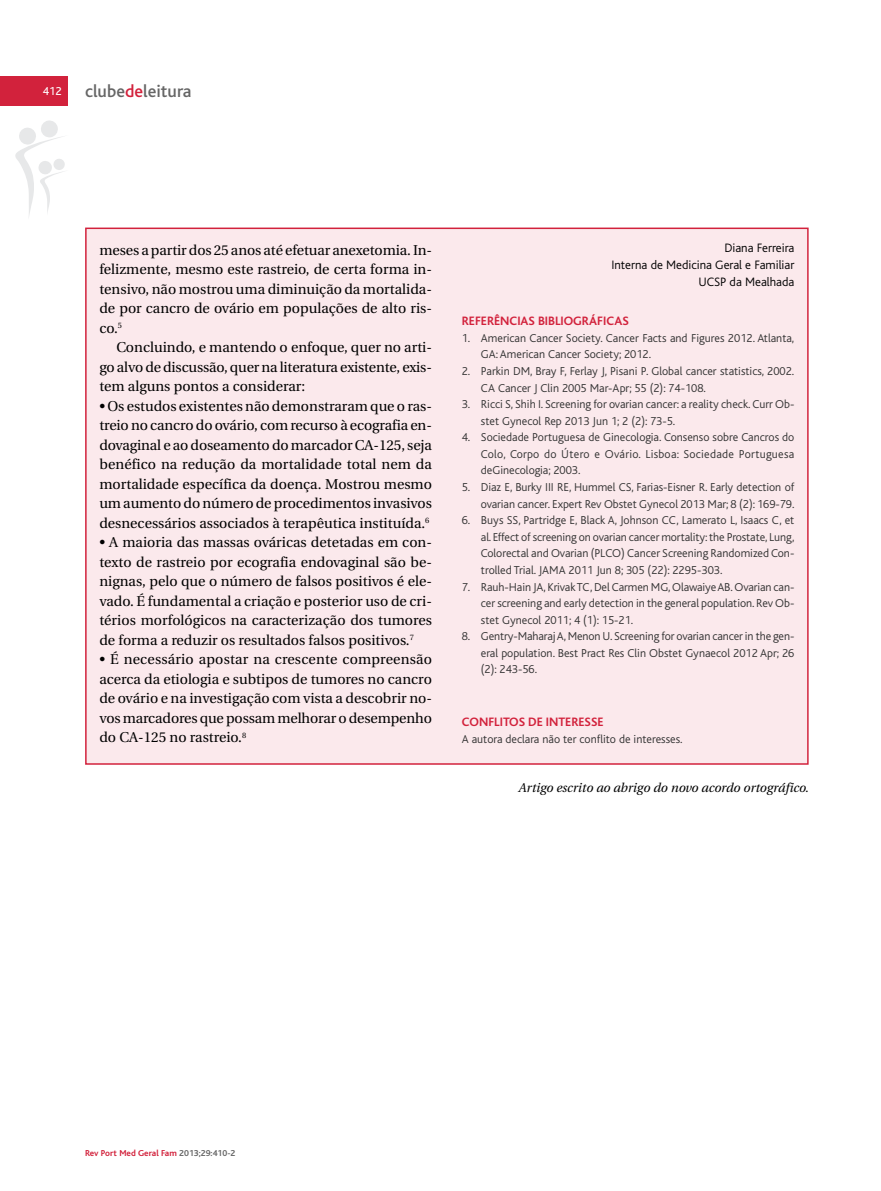
<style>
.page{position:relative;width:881px;height:1191px;background:#fff}
.page>*{position:absolute;margin:0;border:0;box-sizing:border-box;transform-origin:0 0}
.t1{font:500 18px "Bliss";color:#666}
.t2{font:14.25px/19.5px "Utopia";color:#000;text-align:justify}
.t3{font:300 12.75px/17.2px "Bliss";color:#000;text-align:right}
.t4{font:700 12.75px "Bliss";color:#d2223c}
.t5{font:italic 12.75px "Utopia";color:#000}
.t6{font:300 12px/16.5px "Bliss";color:#333;text-align:justify}
.t7{font:12px "Bliss";color:#fff}
.t8{font:700 9px "Bliss";color:#d2223c}
.s1{color:#d2223c}
.s2{color:#666}
</style>
<div class="page">
<svg style="left:15px;top:120px;width:50px;height:95px"></svg>
<div style="left:0;top:77px;width:68px;height:29px;background:#d2223c"></div>
<div style="left:87px;top:229px;width:719px;height:534px;background:#fbe9ec"></div>
<p class="t7" style="left:43px;top:87px;width:20px">412</p>
<h1 class="t1" style="left:85px;top:85px;width:108px">clube<span class="s1">de</span>leitura</h1>
<p class="t2" style="left:99px;top:241px;width:334px">meses a partir dos 25 anos até efetuar anexetomia. In&shy;felizmente, mesmo este rastreio, de certa forma in&shy;tensivo, não mostrou uma diminuição da mortalida&shy;de por cancro de ovário em populações de alto ris&shy;co.<sup>5</sup></p>
<p class="t2" style="left:99px;top:339px;width:334px;text-indent:17px">Concluindo, e mantendo o enfoque, quer no arti&shy;go alvo de discussão, quer na literatura existente, exis&shy;tem alguns pontos a considerar:</p>
<p class="t2" style="left:99px;top:397px;width:334px">• Os estudos existentes não demonstraram que o ras&shy;treio no cancro do ovário, com recurso à ecografia en&shy;dovaginal e ao doseamento do marcador CA-125, seja benéfico na redução da mortalidade total nem da mortalidade específica da doença. Mostrou mesmo um aumento do número de procedimentos invasivos desnecessários associados à terapêutica instituída.<sup>6</sup></p>
<p class="t2" style="left:99px;top:534px;width:334px">• A maioria das massas ováricas detetadas em con&shy;texto de rastreio por ecografia endovaginal são be&shy;nignas, pelo que o número de falsos positivos é ele&shy;vado. É fundamental a criação e posterior uso de cri&shy;térios morfológicos na caracterização dos tumores de forma a reduzir os resultados falsos positivos.<sup>7</sup></p>
<p class="t2" style="left:99px;top:651px;width:334px">• É necessário apostar na crescente compreensão acerca da etiologia e subtipos de tumores no cancro de ovário e na investigação com vista a descobrir no&shy;vos marcadores que possam melhorar o desempenho do CA-125 no rastreio.<sup>8</sup></p>
<p class="t3" style="left:611px;top:240px;width:184px">Diana Ferreira<br>Interna de Medicina Geral e Familiar<br>UCSP da Mealhada</p>
<p class="t4" style="left:461px;top:317px;width:168px">REFERÊNCIAS BIBLIOGRÁFICAS</p>
<p class="t6" style="left:480px;top:331px;width:315px;text-indent:-19px">1. American Cancer Society. Cancer Facts and Figures 2012. Atlanta,<br>GA:American Cancer Society; 2012.</p>
<p class="t6" style="left:480px;top:364px;width:315px;text-indent:-19px">2. Parkin DM, Bray F, Ferlay J, Pisani P. Global cancer statistics, 2002.<br>CA Cancer J Clin 2005 Mar-Apr; 55 (2): 74-108.</p>
<p class="t6" style="left:480px;top:397px;width:315px;text-indent:-19px">3. Ricci S, Shih I. Screening for ovarian cancer: a reality check. Curr Ob&shy;stet Gynecol Rep 2013 Jun 1; 2 (2): 73-5.</p>
<p class="t6" style="left:480px;top:430px;width:315px;text-indent:-19px">4. Sociedade Portuguesa de Ginecologia. Consenso sobre Cancros do Colo, Corpo do Útero e Ovário. Lisboa: Sociedade Portuguesa deGinecologia; 2003.</p>
<p class="t6" style="left:461px;top:480px;width:334px;text-align:right">5. Diaz E, Burky III RE, Hummel CS, Farias-Eisner R. Early detection of ovarian cancer. Expert Rev Obstet Gynecol 2013 Mar; 8 (2): 169-79.</p>
<p class="t6" style="left:480px;top:513px;width:315px;text-indent:-19px">6. Buys SS, Partridge E, Black A, Johnson CC, Lamerato L, Isaacs C, et al. Effect of screening on ovarian cancer mortality:the Prostate, Lung, Colorectal and Ovarian (PLCO) Cancer Screening Randomized Con&shy;trolled Trial. JAMA 2011 Jun 8; 305 (22): 2295-303.</p>
<p class="t6" style="left:480px;top:579px;width:315px;text-indent:-19px">7. Rauh-Hain JA,KrivakTC,Del Carmen MG,OlawaiyeAB.Ovarian can&shy;cer screening and early detection in the general population. Rev Ob&shy;stet Gynecol 2011; 4 (1): 15-21.</p>
<p class="t6" style="left:480px;top:629px;width:315px;text-indent:-19px">8. Gentry-MaharajA,Menon U. Screening for ovarian cancer in the gen&shy;eral population. Best Pract Res Clin Obstet Gynaecol 2012 Apr; 26 (2): 243-56.</p>
<p class="t4" style="left:461px;top:717px;width:143px">CONFLITOS DE INTERESSE</p>
<p class="t6" style="left:461px;top:731px;width:222px">A autora declara não ter conflito de interesses.</p>
<p class="t5" style="left:518px;top:782px;width:292px">Artigo escrito ao abrigo do novo acordo ortográfico.</p>
<p class="t8" style="left:85px;top:1149px;width:152px">Rev Port Med Geral Fam <span class="s2">2013;29:410-2</span></p>
</div>
